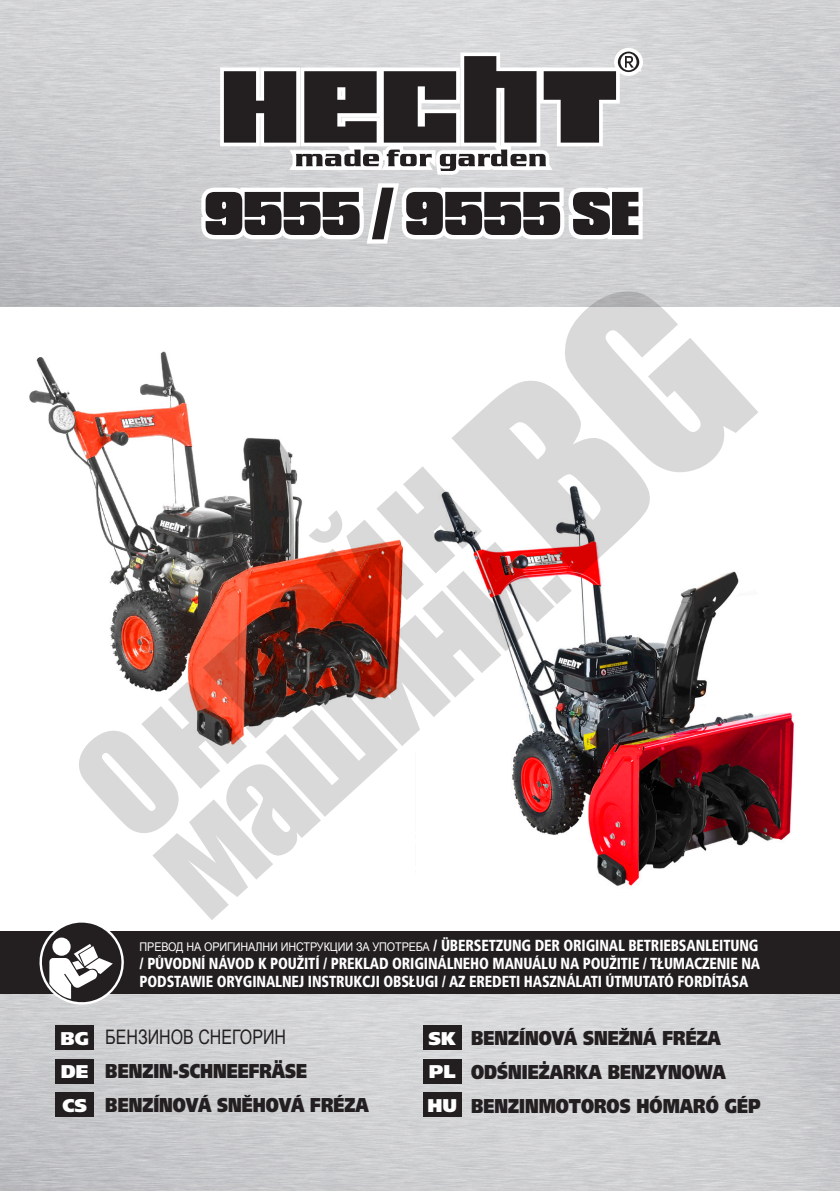
<style>
.page{position:relative;width:840px;height:1191px;background:#fff}
.page>*{position:absolute;margin:0;border:0;box-sizing:border-box;transform-origin:0 0}
.t1{font:900 64.6px "Compacta PEE";color:#231f20}
.t2{font:900 20px "Frutiger CE";color:#231f20;scale:.8 1}
.t3{font:20px "Arial";color:#231f20;scale:.8 1}
.t4{font:900 18.4px "Frutiger CE";color:#fff}
.t5{font:900 condensed 16px/18px "Frutiger CE";letter-spacing:-.01em;color:#fff;text-align:justify;scale:.9 1}
.s1{font-family:"Arial";font-weight:400;font-stretch:normal;font-size:12px}
</style>
<div class="page">
<img style="left:0;top:993px;width:839px;height:198px">
<div style="left:55px;top:1059px;width:39px;height:24px;background:#231f20"></div>
<div style="left:55px;top:1092px;width:39px;height:25px;background:#231f20"></div>
<div style="left:422px;top:1025px;width:39px;height:24px;background:#231f20"></div>
<div style="left:422px;top:1059px;width:39px;height:24px;background:#231f20"></div>
<div style="left:422px;top:1092px;width:39px;height:25px;background:#231f20"></div>
<div style="left:55px;top:1025px;width:39px;height:24px;background:#231f20"></div>
<div style="left:0;top:931px;width:839px;height:62px;background:#231f20"></div>
<img style="left:571px;top:577px;width:223px;height:311px">
<img style="left:29px;top:351px;width:264px;height:115px">
<svg style="left:197px;top:48px;width:449px;height:201px"></svg>
<svg style="left:38px;top:466px;width:533px;height:541px"></svg>
<svg style="left:451px;top:270px;width:309px;height:307px"></svg>
<p class="t1" style="left:204px;top:181px;width:436px">9555 / 9555 SE</p>
<p class="t5" style="left:139px;top:936px;width:690px"><span class="s1">ПРЕВОД НА ОРИГИНАЛНИ ИНСТРУКЦИИ ЗА УПОТРЕБА</span> / ÜBERSETZUNG DER ORIGINAL BETRIEBSANLEITUNG / PŮVODNÍ NÁVOD K POUŽITÍ / PREKLAD ORIGINÁLNEHO MANUÁLU NA POUŽITIE / TŁUMACZENIE NA PODSTAWIE ORYGINALNEJ INSTRUKCJI OBSŁUGI / AZ EREDETI HASZNÁLATI ÚTMUTATÓ FORDÍTÁSA</p>
<p class="t4" style="left:60px;top:1027px;width:30px">BG</p>
<p class="t2" style="left:471px;top:1026px;width:314px">BENZÍNOVÁ SNEŽNÁ FRÉZA</p>
<p class="t2" style="left:471px;top:1060px;width:320px">ODŚNIEŻARKA BENZYNOWA</p>
<p class="t2" style="left:471px;top:1094px;width:363px">BENZINMOTOROS HÓMARÓ GÉP</p>
<p class="t3" style="left:105px;top:1024px;width:227px">БЕНЗИНОВ СНЕГОРИН</p>
<p class="t2" style="left:105px;top:1060px;width:254px">BENZIN-SCHNEEFRÄSE</p>
<p class="t2" style="left:105px;top:1094px;width:330px">BENZÍNOVÁ SNĚHOVÁ FRÉZA</p>
<p class="t4" style="left:428px;top:1027px;width:29px">SK</p>
<p class="t4" style="left:428px;top:1061px;width:28px">PL</p>
<p class="t4" style="left:427px;top:1095px;width:31px">HU</p>
<p class="t4" style="left:61px;top:1061px;width:29px">DE</p>
<p class="t4" style="left:62px;top:1095px;width:26px">CS</p>
</div>
